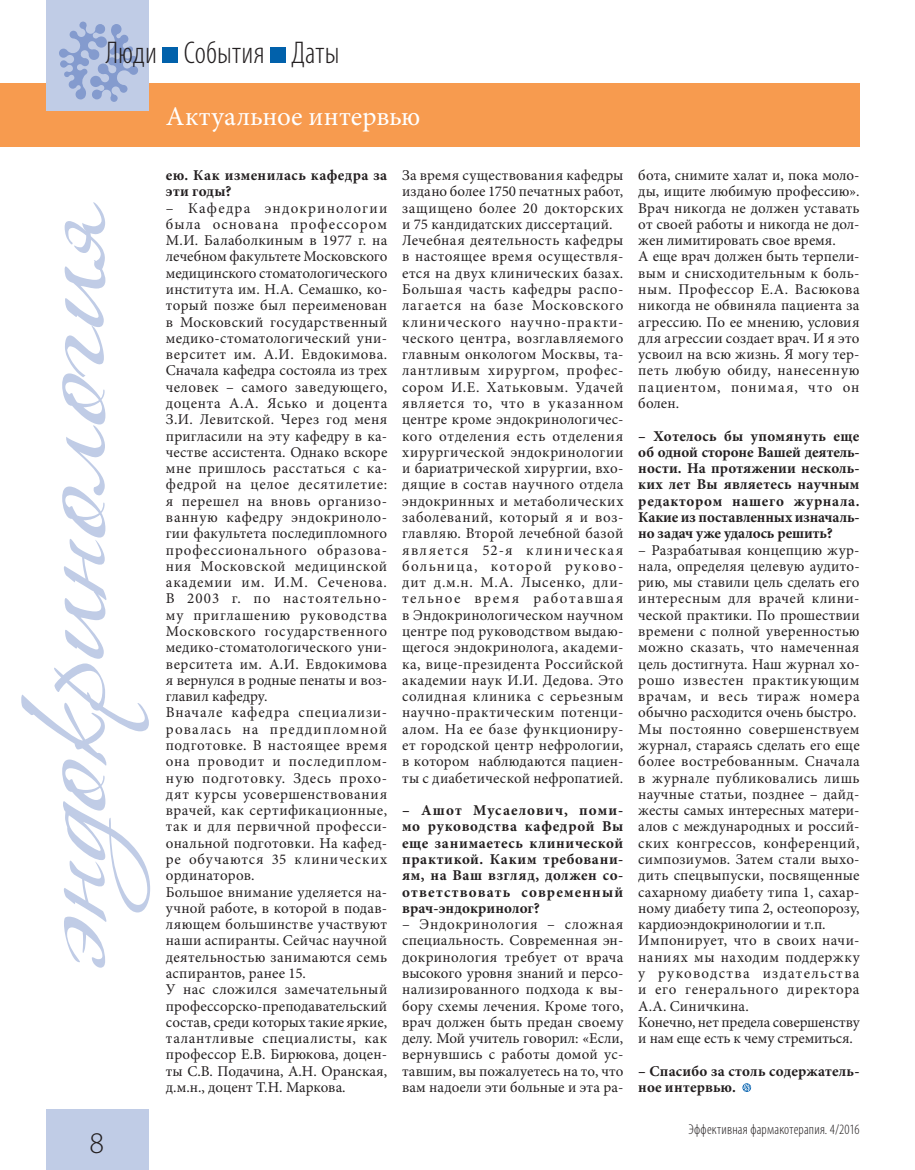
<style>
.page{position:relative;width:915px;height:1170px;background:#fff}
.page>*{position:absolute;margin:0;border:0;box-sizing:border-box;transform-origin:0 0}
.t1{font:300 condensed 31.5px "Myriad Pro";letter-spacing:.005em;color:#231f20}
.t2{font:300 30px "Myriad Pro";color:#231f20}
.t3{font:27px "Minion Pro";letter-spacing:.005em;color:#fff}
.t4{font:15px/16.2px "Minion Pro";letter-spacing:.025em;color:#231f20}
.t5{font:700 15px/16.2px "Minion Pro";letter-spacing:.015em;color:#231f20}
.t6{font:300 condensed 14.25px "Myriad Pro";letter-spacing:.015em;color:#231f20}
</style>
<div class="page">
<div style="left:0;top:83px;width:859px;height:64px;background:#f79b4f"></div>
<div style="left:47px;top:0;width:102px;height:111px;background:#c0cce6"></div>
<div style="left:47px;top:1108px;width:102px;height:61px;background:#c0cce6"></div>
<svg style="left:59px;top:22px;width:79px;height:80px"></svg>
<div style="left:162px;top:47px;width:16px;height:16px;background:#0161ab"></div>
<div style="left:270px;top:47px;width:16px;height:16px;background:#0161ab"></div>
<svg style="left:21px;top:202px;width:129px;height:765px"></svg>
<svg style="left:742px;top:1083px;width:8px;height:8px"></svg>
<h1 class="t1" style="left:106px;top:34px;width:235px">Люди События Даты</h1>
<h3 class="t3" style="left:166px;top:98px;width:256px">Актуальное интервью</h3>
<h2 class="t2" style="left:89px;top:1125px;width:16px">8</h2>
<p class="t5" style="left:166px;top:167px;width:223px">ею. Как изменилась кафедра за эти годы?</p>
<p class="t4" style="left:166px;top:200px;width:223px">– Кафедра эндокринологии была основана профессором<br>М.И. Балаболкиным в 1977 г. на лечебном факультете Московского медицинского стоматологического института им. Н.А. Семашко, ко&shy;торый позже был переименован в Московский государственный медико-стоматологический уни&shy;верситет им. А.И. Евдокимова.<br>Сначала кафедра состояла из трех человек – самого заведующего, доцента А.А. Ясько и доцента<br>З.И. Левитской. Через год меня пригласили на эту кафедру в ка&shy;честве ассистента. Однако вскоре мне пришлось расстаться с ка&shy;федрой на целое десятилетие: я перешел на вновь организо&shy;ванную кафедру эндокриноло&shy;гии факультета по следипломного профессионального образова&shy;ния Московской медицинской академии им. И.М. Сеченова.<br>В 2003 г. по настоятельно&shy;му приглашению руководства<br>Московского государственного медико-стоматологического уни&shy;верситета им. А.И. Евдокимова я вернулся в родные пенаты и воз&shy;главил кафедру.<br>Вначале кафедра специализи&shy;ровалась на преддипломной подготовке. В настоящее время она проводит и последиплом&shy;ную подготовку. Здесь прохо&shy;дят курсы усовершенствования врачей, как сертификационные, так и для первичной професси&shy;ональной подготовки. На кафед&shy;ре обучаются 35 клинических ординаторов.<br>Большое внимание уделяется на&shy;учной работе, в которой в подав&shy;ляющем большинстве участвуют наши аспиранты. Сейчас научной деятельностью занимаются семь аспирантов, ранее 15.<br>У нас сложился замечательный профессорско-преподавательский состав, среди которых такие яркие, талантливые специалисты, как профессор Е.В. Бирюкова, доцен&shy;ты С.В. Подачина, А.Н. Оранская, д.м.н., доцент Т.Н. Маркова.</p>
<p class="t4" style="left:402px;top:167px;width:223px">За время существования кафедры издано более 1750 печатных работ, защищено более 20 докторских и 75 кандидатских диссертаций.<br>Лечебная деятельность кафедры в настоящее время осуществля&shy;ется на двух клинических базах.<br>Большая часть кафедры распо&shy;лагается на базе Московского клинического научно-практи&shy;ческого центра, возглавляемого главным онкологом Москвы, та&shy;лантливым хирургом, профес&shy;сором И.Е. Хатьковым. Удачей является то, что в указанном центре кроме эндокринологичес&shy;кого отделения есть отделения хирургической эндокринологии и бариатрической хирургии, вхо&shy;дящие в состав научного отдела эндокринных и метаболических заболеваний, который я и воз&shy;главляю. Второй лечебной базой является 52-я клиниче ская больница, которой руково&shy;дит д.м.н. М.А. Лысенко, дли&shy;тельное время работавшая в Эндокринологическом научном центре под руководством выдаю&shy;щегося эндокринолога, академи&shy;ка, вице-президента Российской академии наук И.И. Дедова. Это солидная клиника с серьезным научно-практическим потенци&shy;алом. На ее базе функциониру&shy;ет городской центр нефрологии, в котором наблюдаются пациен&shy;ты с диабетической нефропатией.</p>
<p class="t5" style="left:402px;top:802px;width:223px;text-align:justify">– Ашот Мусаелович, поми&shy;мо руководства кафедрой Вы еще занимаетесь клинической практикой. Каким требовани&shy;ям, на Ваш взгляд, должен со&shy;ответствовать современный врач-эндокринолог?</p>
<p class="t4" style="left:402px;top:916px;width:223px;text-align:justify">– Эндокринология – сложная специальность. Современная эн&shy;докринология требует от врача высокого уровня знаний и персо&shy;нализированного подхода к вы&shy;бору схемы лечения. Кроме того, врач должен быть предан своему делу. Мой учитель говорил: «Если, вернувшись с работы домой ус&shy;тавшим, вы пожалуетесь на то, что вам надоели эти больные и эта ра-</p>
<p class="t4" style="left:638px;top:167px;width:223px">бота, снимите халат и, пока моло&shy;ды, ищите любимую профессию».<br>Врач никогда не должен уставать от своей работы и никогда не дол&shy;жен лимитировать свое время.<br>А еще врач должен быть терпели&shy;вым и снисходительным к боль&shy;ным. Профессор Е.А. Васюкова никогда не обвиняла пациента за агрессию. По ее мнению, условия для агрессии создает врач. И я это усвоил на всю жизнь. Я могу тер&shy;петь любую обиду, нанесенную пациентом, понимая, что он болен.</p>
<p class="t5" style="left:638px;top:427px;width:223px;text-align:justify">– Хотелось бы упомянуть еще об одной стороне Вашей деятель&shy;ности. На протяжении несколь&shy;ких лет Вы являетесь научным редактором нашего журнала.<br>Какие из поставленных изначаль&shy;но задач уже удалось решить?</p>
<p class="t4" style="left:638px;top:541px;width:223px">– Разрабатывая концепцию жур&shy;нала, определяя целевую аудито&shy;рию, мы ставили цель сделать его интересным для врачей клини&shy;ческой практики. По прошествии времени с полной уверенностью можно сказать, что намеченная цель достигнута. Наш журнал хо&shy;рошо известен практикующим врачам, и весь тираж номера обычно расходится очень быстро.<br>Мы постоянно совершенствуем журнал, стараясь сделать его еще более востребованным. Сначала в журнале публиковались лишь научные статьи, позднее – дайд&shy;жесты самых интересных матери&shy;алов с международных и россий&shy;ских конгрессов, конференций, симпозиумов. Затем стали выхо&shy;дить спецвыпуски, посвященные сахарному диабету типа 1, сахар&shy;ному диабету типа 2, остеопорозу, кардиоэндокринологии и т.п.<br>Импонирует, что в своих начи&shy;наниях мы находим поддержку у руководства издательства и его генерального директора<br>А.А. Синичкина.<br>Конечно, нет предела совершенству и нам еще есть к чему стремиться.</p>
<p class="t5" style="left:638px;top:1062px;width:223px">– Спасибо за столь содержатель&shy;ное интервью.</p>
<p class="t6" style="left:688px;top:1120px;width:172px">Эффективная фармакотерапия. 4/2016</p>
</div>
